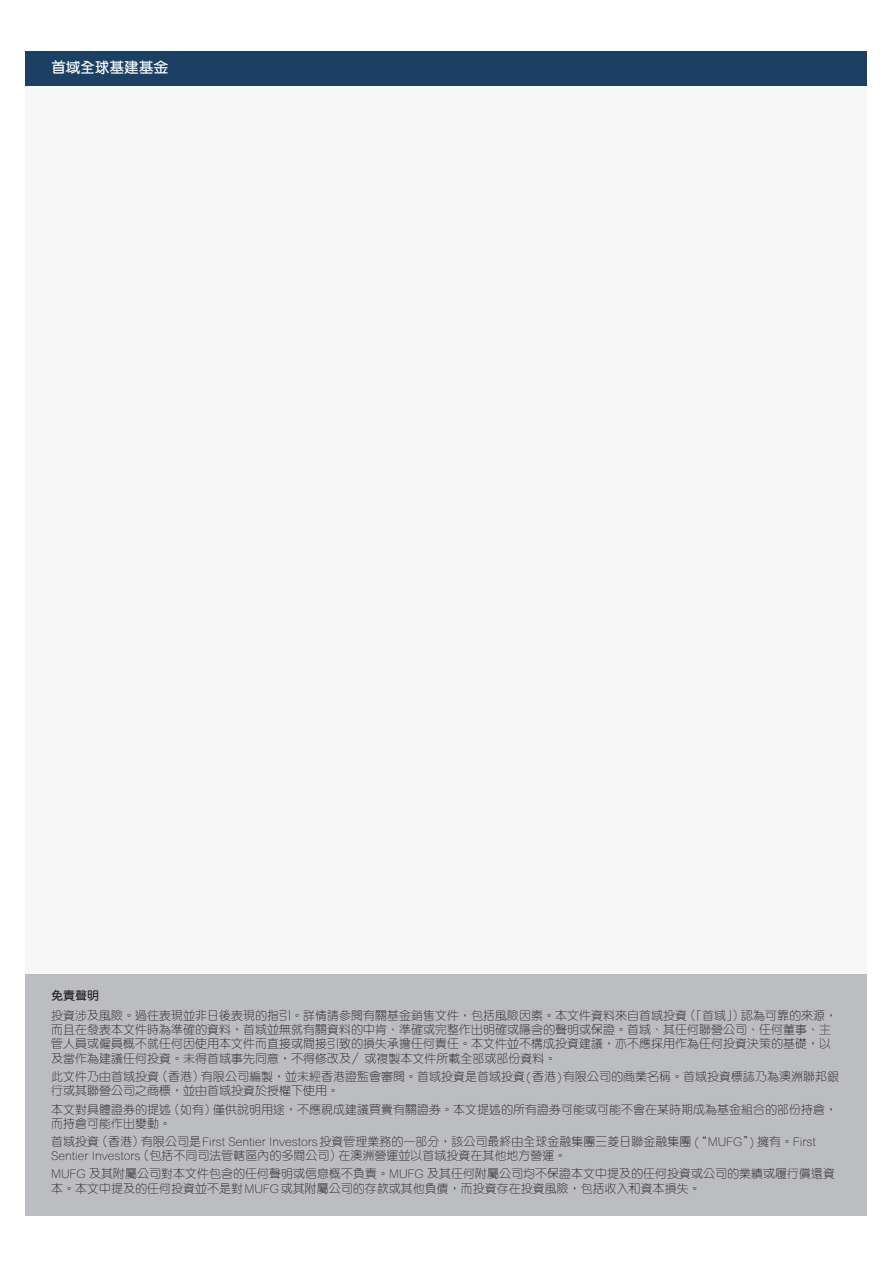
<style>
.page{position:relative;width:893px;height:1263px;background:#fff}
.page>*{position:absolute;margin:0;border:0;box-sizing:border-box;transform-origin:0 0}
.t1{font:600 15px "M Yuen HK";letter-spacing:-.03em;color:#fff}
._5_Disclaimer_text{font:300 12px/14.4px "M Yuen HK";color:#231f20}
._5_Disclaimer_text-2{font:600 12px "M Yuen HK";color:#231f20}
</style>
<div class="page">
<div style="left:26px;top:51px;width:841px;height:1135px;background:#f7f7f8"></div>
<div style="left:26px;top:975px;width:841px;height:241px;background:#bcbdc0"></div>
<div style="left:26px;top:51px;width:841px;height:34px;background:#1b4064"></div>
<p class="t1" style="left:51px;top:58px;width:119px">首域全球基建基金</p>
<p class="_5_Disclaimer_text-2" style="left:51px;top:988px;width:49px">免責聲明</p>
<p class="_5_Disclaimer_text" style="left:51px;top:1007px;width:787px">投資涉及風險。過往表現並非日後表現的指引。詳情請參閱有關基金銷售文件，包括風險因素。本文件資料來自首域投資（「首域」）認為可靠的來源，而且在發表本文件時為準確的資料，首域並無就有關資料的中肯、準確或完整作出明確或隱含的聲明或保證。首域、其任何聯營公司、任何董事、主管人員或僱員概不就任何因使用本文件而直接或間接引致的損失承擔任何責任。本文件並不構成投資建議，亦不應採用作為任何投資決策的基礎，以及當作為建議任何投資。未得首域事先同意，不得修改及／或複製本文件所載全部或部份資料。</p>
<p class="_5_Disclaimer_text" style="left:51px;top:1069px;width:789px">此文件乃由首域投資（香港）有限公司編製，並未經香港證監會審閱。首域投資是首域投資(香港)有限公司的商業名稱。首域投資標誌乃為澳洲聯邦銀行或其聯營公司之商標，並由首域投資於授權下使用。</p>
<p class="_5_Disclaimer_text" style="left:51px;top:1101px;width:787px">本文對具體證券的提述（如有）僅供說明用途，不應視成建議買賣有關證券。本文提述的所有證券可能或可能不會在某時期成為基金組合的部份持倉，而持倉可能作出變動。</p>
<p class="_5_Disclaimer_text" style="left:51px;top:1134px;width:766px">首域投資（香港）有限公司是First Sentier Investors投資管理業務的一部分，該公司最終由全球金融集團三菱日聯金融集團 (“MUFG”) 擁有。First<br>Sentier Investors（包括不同司法管轄區內的多間公司）在澳洲營運並以首域投資在其他地方營運。</p>
<p class="_5_Disclaimer_text" style="left:51px;top:1166px;width:786px">MUFG 及其附屬公司對本文件包含的任何聲明或信息概不負責。MUFG 及其任何附屬公司均不保證本文中提及的任何投資或公司的業績或履行償還資本。本文中提及的任何投資並不是對MUFG或其附屬公司的存款或其他負債，而投資存在投資風險，包括收入和資本損失。</p>
</div>
